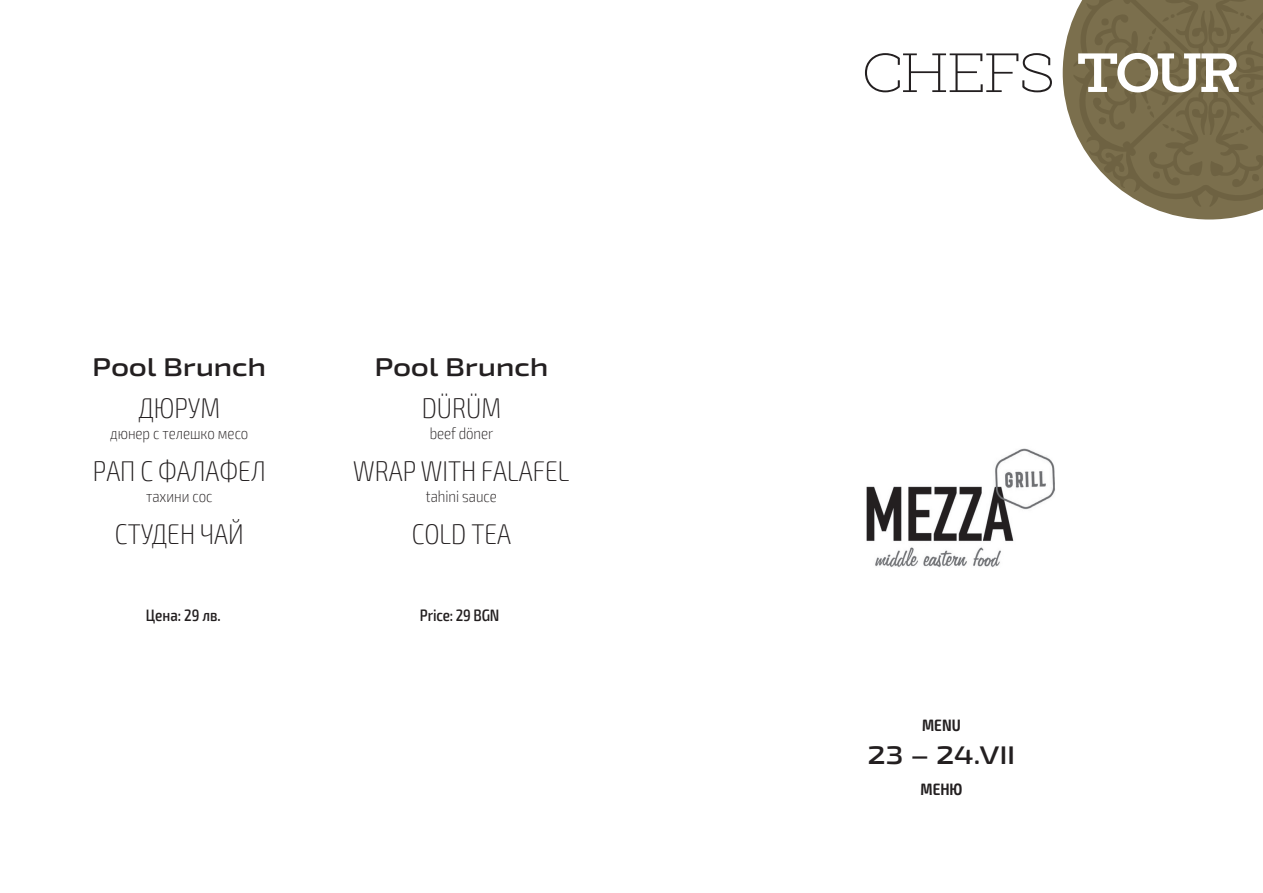
<style>
.page{position:relative;width:1263px;height:893px;background:#fff}
.page>*{position:absolute;margin:0;border:0;box-sizing:border-box;transform-origin:0 0}
.t1{font:200 55.05px "Deposit Pro";letter-spacing:-.05em;color:#231f20}
.t2{font:200 condensed 28.5px "Exo 2";color:#231f20}
.t3{font:600 expanded 25.5px "Exo 2";letter-spacing:-.01em;color:#231f20}
.t4{font:200 condensed 16.5px "Exo 2";color:#231f20}
.t5{font:500 condensed 16.5px "Exo 2";letter-spacing:-.01em;color:#231f20}
.t6{font:600 condensed 16.5px "Exo 2";color:#231f20}
.s1{font-weight:700;color:#fff}
</style>
<div class="page">
<svg style="left:1063px;top:0;width:200px;height:219px;background:#897f62"></svg>
<img style="left:866px;top:448px;width:189px;height:119px">
<p class="t3" style="left:92px;top:352px;width:176px">Pool Brunch</p>
<p class="t2" style="left:138px;top:392px;width:83px">ДЮРУМ</p>
<p class="t4" style="left:110px;top:424px;width:140px">дюнер с телешко месо</p>
<p class="t2" style="left:93px;top:455px;width:174px">РАП С ФАЛАФЕЛ</p>
<p class="t4" style="left:146px;top:487px;width:68px">тахини сос</p>
<p class="t2" style="left:115px;top:518px;width:130px">СТУДЕН ЧАЙ</p>
<p class="t3" style="left:374px;top:352px;width:176px">Pool Brunch</p>
<p class="t2" style="left:422px;top:392px;width:81px">DÜRÜM</p>
<p class="t4" style="left:430px;top:424px;width:65px">beef döner</p>
<p class="t2" style="left:353px;top:455px;width:218px">WRAP WITH FALAFEL</p>
<p class="t4" style="left:426px;top:487px;width:72px">tahini sauce</p>
<p class="t2" style="left:412px;top:518px;width:101px">COLD TEA</p>
<p class="t5" style="left:146px;top:606px;width:76px">Цена: 29 лв.</p>
<p class="t5" style="left:420px;top:606px;width:81px">Price: 29 BGN</p>
<p class="t1" style="left:862px;top:41px;width:380px">CHEFS <span class="s1">TOUR</span></p>
<p class="t6" style="left:922px;top:715px;width:40px">MENU</p>
<p class="t3" style="left:867px;top:740px;width:149px">23 – 24.VII</p>
<p class="t6" style="left:920px;top:780px;width:43px">МЕНЮ</p>
</div>
